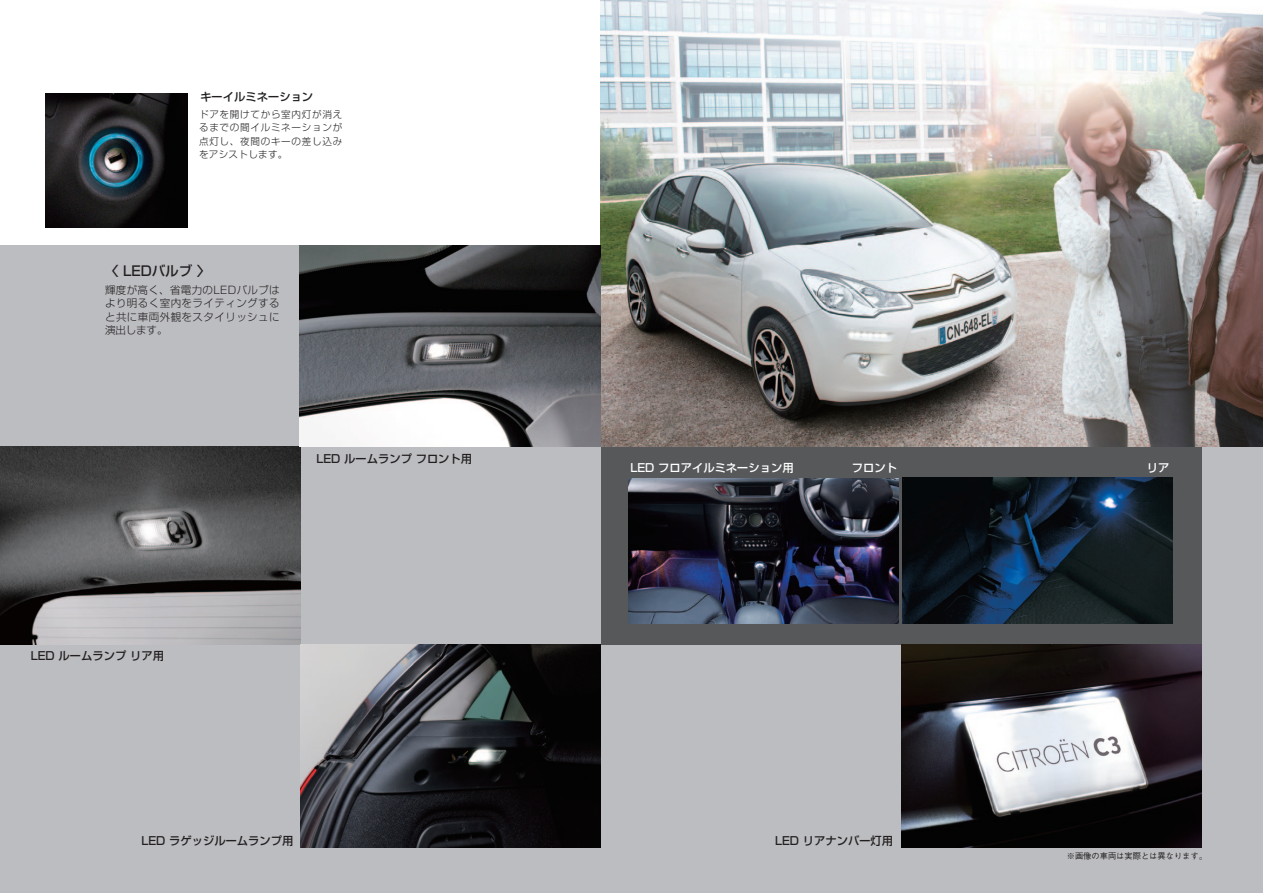
<style>
.page{position:relative;width:1263px;height:893px;background:#fff}
.page>*{position:absolute;margin:0;border:0;box-sizing:border-box;transform-origin:0 0}
.t1{font:500 13.5px "Shin Go";color:#231f20}
.t2{font:500 11.25px "Shin Go";color:#231f20}
.t3{font:500 11.25px "Shin Go";color:#fff}
.t4{font:300 10.5px/13.5px "Shin Go";letter-spacing:.04em;color:#231f20;text-align:justify}
.t5{font:300 9.6px/13.5px "Shin Go";letter-spacing:.075em;color:#231f20;text-align:justify}
.t6{font:500 8.25px "Gothic BBB";color:#231f20}
</style>
<div class="page">
<div style="left:0;top:246px;width:1263px;height:647px;background:#bcbdc0"></div>
<div style="left:601px;top:446px;width:600px;height:199px;background:#57585a"></div>
<img style="left:601px;top:0;width:662px;height:446px">
<img style="left:628px;top:478px;width:270px;height:145px">
<img style="left:0;top:446px;width:300px;height:199px">
<img style="left:300px;top:246px;width:301px;height:200px">
<img style="left:902px;top:478px;width:270px;height:146px">
<img style="left:45px;top:93px;width:143px;height:134px">
<img style="left:901px;top:645px;width:300px;height:202px">
<img style="left:301px;top:645px;width:300px;height:203px">
<p class="t2" style="left:200px;top:90px;width:114px">キーイルミネーション</p>
<p class="t5" style="left:199px;top:107px;width:145px">ドアを開けてから室内灯が消えるまでの間イルミネーションが点灯し、夜間のキーの差し込みをアシストします。</p>
<p class="t1" style="left:105px;top:262px;width:107px">〈 LEDバルブ 〉</p>
<p class="t4" style="left:105px;top:283px;width:176px">輝度が高く、省電力のLEDバルブはより明るく室内をライティングすると共に車両外観をスタイリッシュに演出します。</p>
<p class="t2" style="left:316px;top:452px;width:157px">LED ルームランプ フロント用</p>
<p class="t2" style="left:31px;top:649px;width:135px">LED ルームランプ リア用</p>
<p class="t2" style="left:141px;top:833px;width:154px">LED ラゲッジルームランプ用</p>
<p class="t3" style="left:630px;top:460px;width:165px">LED フロアイルミネーション用</p>
<p class="t3" style="left:852px;top:460px;width:47px">フロント</p>
<p class="t2" style="left:775px;top:834px;width:120px">LED リアナンバー灯用</p>
<p class="t3" style="left:1147px;top:460px;width:24px">リア</p>
<p class="t6" style="left:1067px;top:851px;width:142px">※画像の車両は実際とは異なります。</p>
</div>
